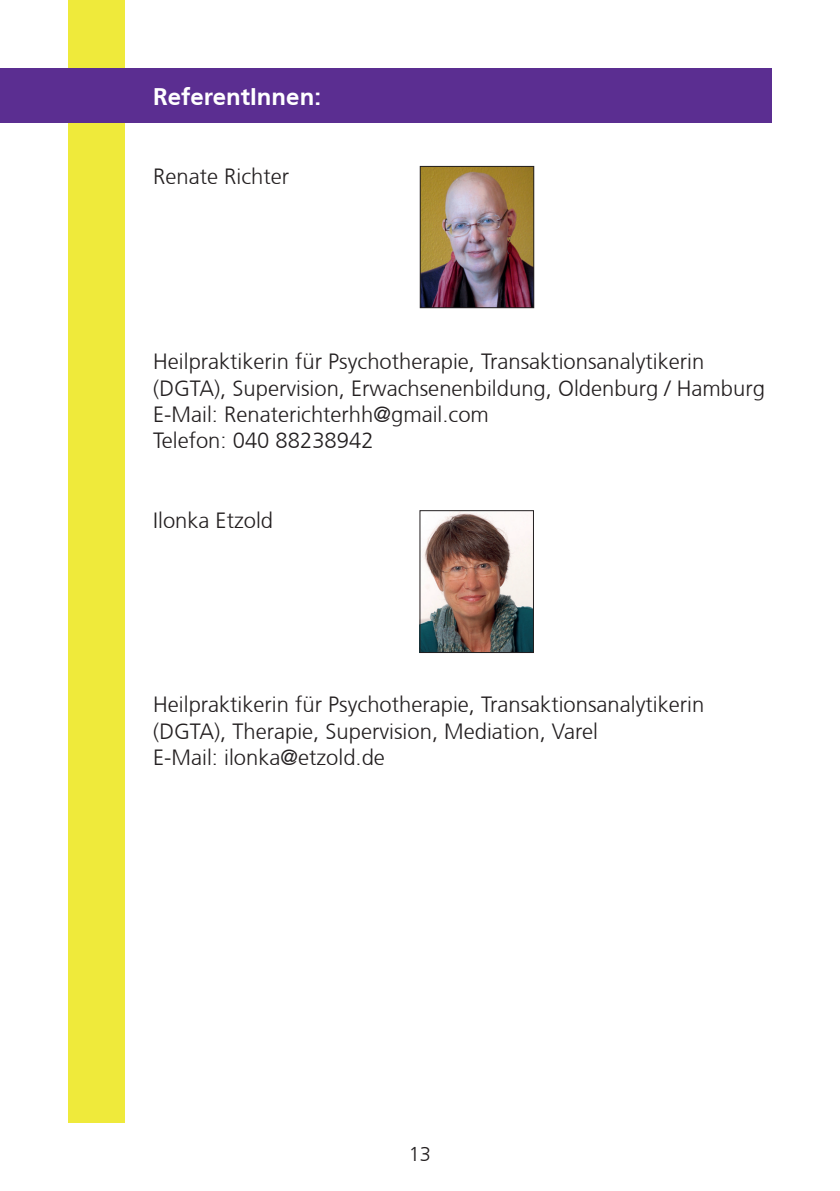
<style>
.page{position:relative;width:840px;height:1191px;background:#fff}
.page>*{position:absolute;margin:0;border:0;box-sizing:border-box;transform-origin:0 0}
.t1{font:700 24px "Frutiger CE";color:#fff}
.t2{font:300 22px/26.4px "Frutiger CE";color:#231f20}
.t3{font:300 20px "Frutiger CE";color:#231f20}
</style>
<div class="page">
<div style="left:68px;top:0;width:57px;height:1123px;background:#efea3b"></div>
<div style="left:0;top:68px;width:771px;height:55px;background:#5b2e91"></div>
<img style="left:422px;top:168px;width:109px;height:138px">
<div style="left:420px;top:166px;width:113px;height:142px;border:1px solid #231f20"></div>
<img style="left:421px;top:512px;width:110px;height:139px">
<div style="left:419px;top:510px;width:114px;height:143px;border:1px solid #231f20"></div>
<p class="t1" style="left:153px;top:82px;width:169px">ReferentInnen:</p>
<p class="t2" style="left:153px;top:163px;width:137px">Renate Richter</p>
<p class="t2" style="left:153px;top:348px;width:613px">Heilpraktikerin für Psychotherapie, Transaktionsanalytikerin (DGTA), Supervision, Erwachsenenbildung, Oldenburg / Hamburg E-Mail: Renaterichterhh@gmail.com<br>Telefon: 040 88238942</p>
<p class="t2" style="left:153px;top:506px;width:121px">Ilonka Etzold</p>
<p class="t2" style="left:153px;top:691px;width:552px">Heilpraktikerin für Psychotherapie, Transaktionsanalytikerin (DGTA), Therapie, Supervision, Mediation, Varel<br>E-Mail: ilonka@etzold.de</p>
<p class="t3" style="left:408px;top:1142px;width:24px">13</p>
</div>
